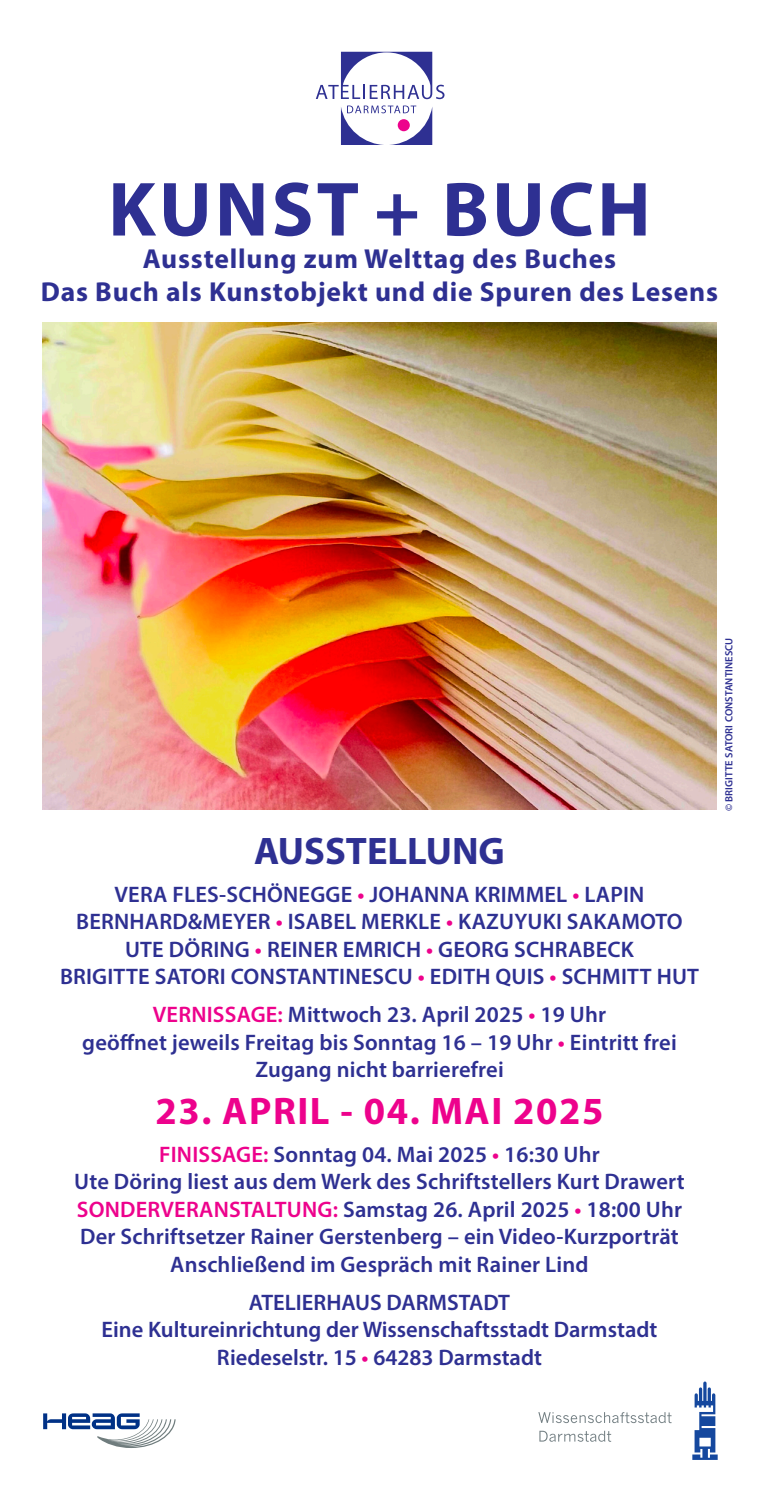
<style>
.page{position:relative;width:759px;height:1503px;background:#fff}
.page>*{position:absolute;margin:0;border:0;box-sizing:border-box;transform-origin:0 0}
.t1{font:700 77.5px "Myriad Pro";letter-spacing:.04em;color:#2e3092}
.t2{font:700 38.5px "Myriad Pro";letter-spacing:.04em;color:#ed028c}
.t3{font:700 38.5px "Myriad Pro";color:#2e3092}
.t4{font:700 27.5px/32.5px "Myriad Pro";letter-spacing:.03em;color:#2e3092;text-align:center}
.t5{font:600 22.5px/27.5px "Myriad Pro";letter-spacing:.01em;color:#2e3092;text-align:center}
.t6{font:600 10.5px "Myriad Pro";letter-spacing:.01em;color:#2e3092}
.s1{color:#ed028c}
</style>
<div class="page">
<img style="left:43px;top:322px;width:673px;height:487px">
<svg style="left:341px;top:105px;width:91px;height:40px"></svg>
<div style="left:397px;top:119px;width:12px;height:12px;background:#ed028c;border-radius:50%"></div>
<svg style="left:316px;top:52px;width:128px;height:47px"></svg>
<svg style="left:692px;top:1381px;width:25px;height:78px"></svg>
<svg style="left:538px;top:1412px;width:133px;height:11px"></svg>
<svg style="left:539px;top:1430px;width:72px;height:11px"></svg>
<svg style="left:43px;top:1413px;width:132px;height:34px"></svg>
<h1 class="t1" style="left:108px;top:159px;width:544px">KUNST + BUCH</h1>
<p class="t4" style="left:41px;top:242px;width:678px">Ausstellung zum Welttag des Buches<br>Das Buch als Kunstobjekt und die Spuren des Lesens</p>
<h2 class="t3" style="left:254px;top:825px;width:252px">AUSSTELLUNG</h2>
<p class="t5" style="left:60px;top:879px;width:640px">VERA FLES-SCHÖNEGGE <span class="s1">•</span> JOHANNA KRIMMEL <span class="s1">•</span> LAPIN BERNHARD&amp;MEYER <span class="s1">•</span> ISABEL MERKLE <span class="s1">•</span> KAZUYUKI SAKAMOTO UTE DÖRING <span class="s1">•</span> REINER EMRICH <span class="s1">•</span> GEORG SCHRABECK<br>BRIGITTE SATORI CONSTANTINESCU <span class="s1">•</span> EDITH QUIS <span class="s1">•</span> SCHMITT HUT</p>
<p class="t5" style="left:82px;top:1000px;width:595px"><span class="s1">VERNISSAGE:</span> Mittwoch 23. April 2025 <span class="s1">•</span> 19 Uhr<br>geöffnet jeweils Freitag bis Sonntag 16 – 19 Uhr <span class="s1">•</span> Eintritt frei<br>Zugang nicht barrierefrei</p>
<h2 class="t2" style="left:155px;top:1085px;width:449px">23. APRIL - 04. MAI 2025</h2>
<p class="t5" style="left:74px;top:1139px;width:611px"><span class="s1">FINISSAGE:</span> Sonntag 04. Mai 2025 <span class="s1">•</span> 16:30 Uhr<br>Ute Döring liest aus dem Werk des Schriftstellers Kurt Drawert <span class="s1">SONDERVERANSTALTUNG:</span> Samstag 26. April 2025 <span class="s1">•</span> 18:00 Uhr Der Schriftsetzer Rainer Gerstenberg – ein Video-Kurzporträt Anschließend im Gespräch mit Rainer Lind</p>
<p class="t5" style="left:101px;top:1287px;width:557px">ATELIERHAUS DARMSTADT<br>Eine Kultureinrichtung der Wissenschaftsstadt Darmstadt<br>Riedeselstr. 15 <span class="s1">•</span> 64283 Darmstadt</p>
<p class="t6" style="left:722px;top:811px;width:175px;rotate:-90deg">© BRIGITTE SATORI CONSTANTINESCU</p>
</div>
